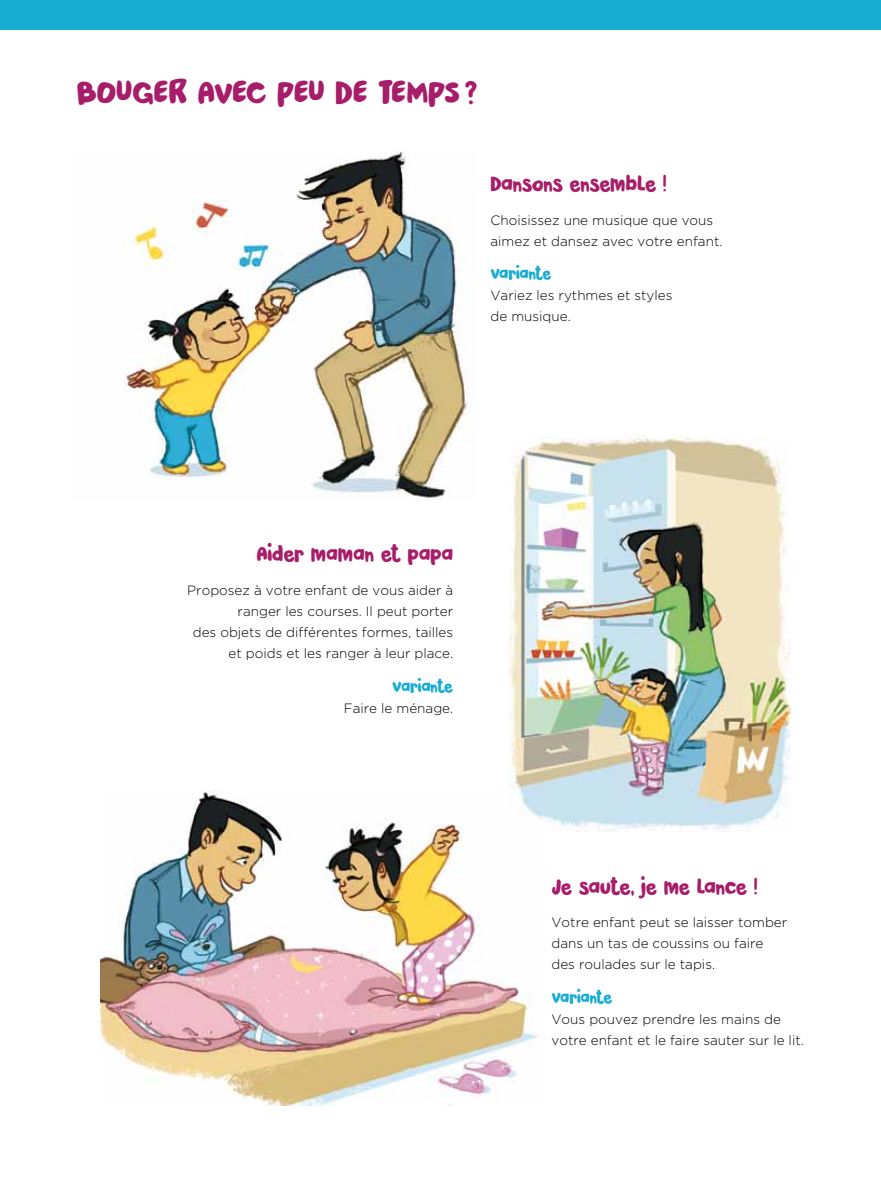
<style>
.page{position:relative;width:881px;height:1191px;background:#fff}
.page>*{position:absolute;margin:0;border:0;box-sizing:border-box;transform-origin:0 0}
.t1{font:33px "Pardesi";letter-spacing:-.025em;color:#a71d6a}
.t2{font:21px "Pardesi";letter-spacing:-.03em;color:#a71d6a}
.t3{font:16.5px "Pardesi";letter-spacing:-.05em;color:#17acd2}
.t4{font:300 13.5px/21px "Gotham";color:#000}
</style>
<div class="page">
<div style="left:0;top:0;width:880px;height:30px;background:#17acd2"></div>
<img style="left:100px;top:790px;width:437px;height:316px">
<img style="left:123px;top:151px;width:346px;height:347px">
<img style="left:509px;top:436px;width:281px;height:396px">
<h1 class="t1" style="left:77px;top:68px;width:402px">BOUGER AVEC PEU DE TEMPS ?</h1>
<h2 class="t2" style="left:490px;top:168px;width:178px">DANSONS ENSEMBLE !</h2>
<p class="t4" style="left:490px;top:209px;width:233px">Choisissez une musique que vous aimez et dansez avec votre enfant.</p>
<p class="t3" style="left:490px;top:261px;width:62px">VARIANTE</p>
<p class="t4" style="left:490px;top:285px;width:183px">Variez les rythmes et styles de musique.</p>
<h2 class="t2" style="left:256px;top:538px;width:198px">AIDER MAMAN ET PAPA</h2>
<p class="t4" style="left:187px;top:579px;width:267px;text-align:right">Proposez à votre enfant de vous aider à ranger les courses. Il peut porter<br>des objets de différentes formes, tailles et poids et les ranger à leur place.</p>
<p class="t3" style="left:392px;top:673px;width:62px">VARIANTE</p>
<p class="t4" style="left:344px;top:697px;width:111px">Faire le ménage.</p>
<h2 class="t2" style="left:551px;top:871px;width:207px">JE SAUTE, JE ME LANCE !</h2>
<p class="t4" style="left:551px;top:912px;width:237px">Votre enfant peut se laisser tomber dans un tas de coussins ou faire des roulades sur le tapis.</p>
<p class="t3" style="left:551px;top:985px;width:62px">VARIANTE</p>
<p class="t4" style="left:551px;top:1008px;width:254px">Vous pouvez prendre les mains de votre enfant et le faire sauter sur le lit.</p>
</div>
